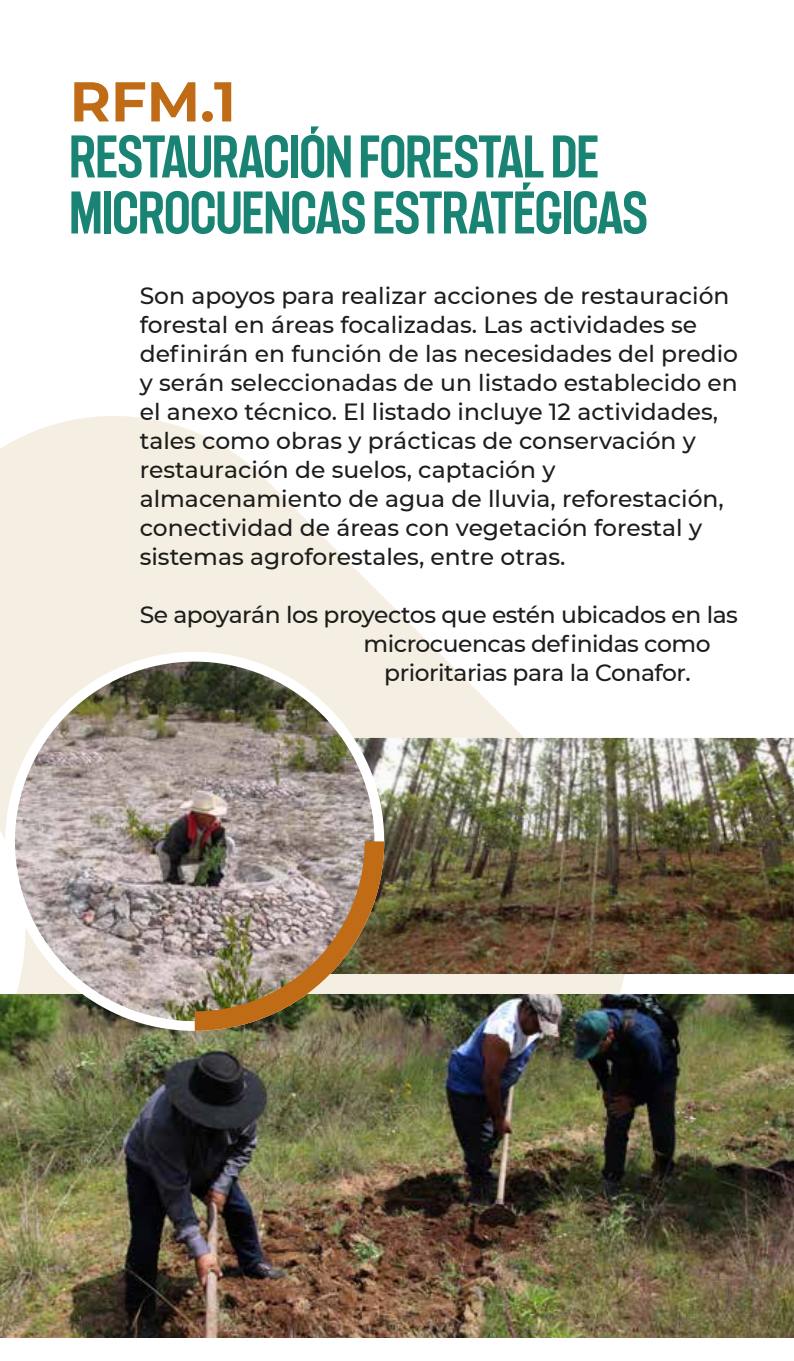
<style>
.page{position:relative;width:794px;height:1361px;background:#fff}
.page>*{position:absolute;margin:0;border:0;box-sizing:border-box;transform-origin:0 0}
.t1{font:500 56px/56px "F37 Judge";color:#198473}
.t2{font:700 56px "Montserrat";color:#c06b15}
.t3{font:500 23.4px/29px "Montserrat";color:#1d1d1b}
.t4{font:500 23.4px "Montserrat";letter-spacing:-.02em;color:#1d1d1b}
</style>
<div class="page">
<svg style="left:0;top:416px;width:627px;height:578px;fill:#f5efe3"></svg>
<img style="left:0;top:994px;width:794px;height:344px">
<img style="left:342px;top:738px;width:452px;height:236px">
<div style="left:5px;top:652px;width:379px;height:379px;border:20px solid #fff;border-radius:50%"></div>
<img style="left:15px;top:661px;width:359px;height:360px;border-radius:180px">
<img style="left:175px;top:822px;width:219px;height:218px">
<h1 class="t2" style="left:70px;top:61px;width:168px">RFM.1</h1>
<h1 class="t1" style="left:70px;top:129px;width:579px">RESTAURACIÓN FORESTAL DE<br>MICROCUENCAS ESTRATÉGICAS</h1>
<p class="t3" style="left:140px;top:280px;width:600px">Son apoyos para realizar acciones de restauración forestal en áreas focalizadas. Las actividades se definirán en función de las necesidades del predio y serán seleccionadas de un listado establecido en el anexo técnico. El listado incluye 12 actividades, tales como obras y prácticas de conservación y restauración de suelos, captación y almacenamiento de agua de lluvia, reforestación, conectividad de áreas con vegetación forestal y sistemas agroforestales, entre otras.</p>
<p class="t4" style="left:140px;top:598px;width:600px">Se apoyarán los proyectos que estén ubicados en las</p>
<p class="t4" style="left:363px;top:627px;width:349px">microcuencas definidas como</p>
<p class="t4" style="left:384px;top:656px;width:308px">prioritarias para la Conafor.</p>
</div>
